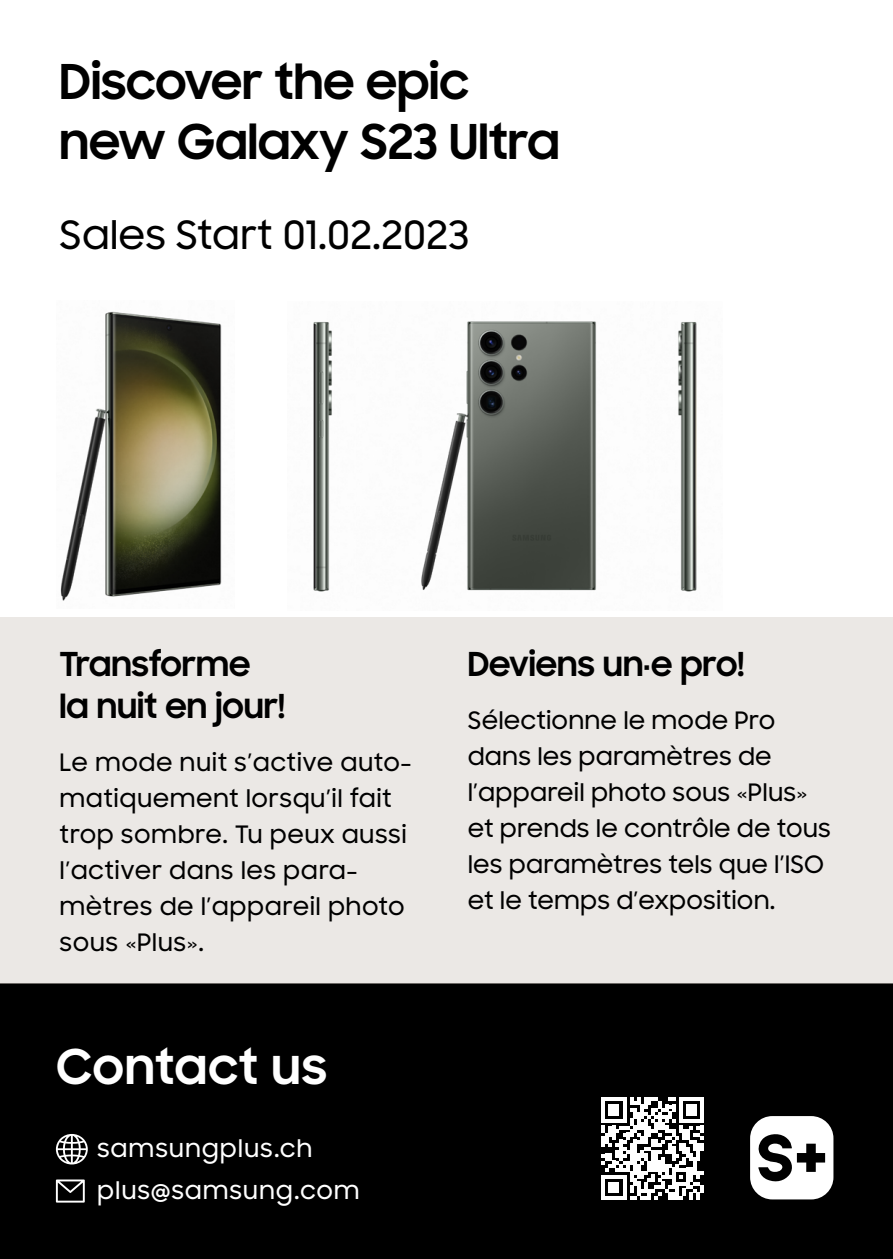
<style>
.page{position:relative;width:893px;height:1259px;background:#fff}
.page>*{position:absolute;margin:0;border:0;box-sizing:border-box;transform-origin:0 0}
.t1{font:700 48px/60px "Samsung Sharp Sans";color:#000}
.t2{font:700 48px "Samsung Sharp Sans";letter-spacing:.02em;color:#fff}
.t3{font:500 39px "Samsung Sharp Sans";color:#000}
.t4{font:700 33px/42px "Samsung Sharp Sans";color:#000}
.t5{font:500 24px/36px "Samsung Sharp Sans";letter-spacing:.005em;color:#000}
.t6{font:500 24px/41.7px "Samsung Sharp Sans";letter-spacing:.035em;color:#fff}
</style>
<div class="page">
<div style="left:0;top:983px;width:893px;height:276px;background:#000"></div>
<svg style="left:56px;top:1179px;width:29px;height:23px"></svg>
<svg style="left:56px;top:1134px;width:32px;height:30px"></svg>
<div style="left:750px;top:1116px;width:83px;height:83px;background:#fff;border-radius:22px"></div>
<svg style="left:758px;top:1134px;width:67px;height:47px"></svg>
<div style="left:0;top:617px;width:893px;height:366px;background:#ebe8e5"></div>
<svg style="left:602px;top:1097px;width:101px;height:102px"></svg>
<img style="left:421px;top:321px;width:276px;height:271px">
<img style="left:60px;top:311px;width:162px;height:290px">
<img style="left:313px;top:322px;width:19px;height:270px">
<h1 class="t1" style="left:60px;top:49px;width:502px">Discover the epic new Galaxy S23 Ultra</h1>
<h2 class="t3" style="left:60px;top:207px;width:411px">Sales Start 01.02.2023</h2>
<h3 class="t4" style="left:60px;top:642px;width:227px">Transforme la nuit en jour!</h3>
<p class="t5" style="left:60px;top:743px;width:353px">Le mode nuit s’active auto&shy;matiquement lorsqu’il fait trop sombre. Tu peux aussi l’activer dans les para&shy;mètres de l’appareil photo sous «Plus».</p>
<h1 class="t2" style="left:56px;top:1031px;width:272px">Contact us</h1>
<p class="t6" style="left:97px;top:1126px;width:264px">samsungplus.ch plus@samsung.com</p>
<h3 class="t4" style="left:468px;top:642px;width:278px">Deviens un·e pro!</h3>
<p class="t5" style="left:468px;top:701px;width:365px">Sélectionne le mode Pro dans les paramètres de l’appareil photo sous «Plus» et prends le contrôle de tous les paramètres tels que l’ISO et le temps d’exposition.</p>
</div>
